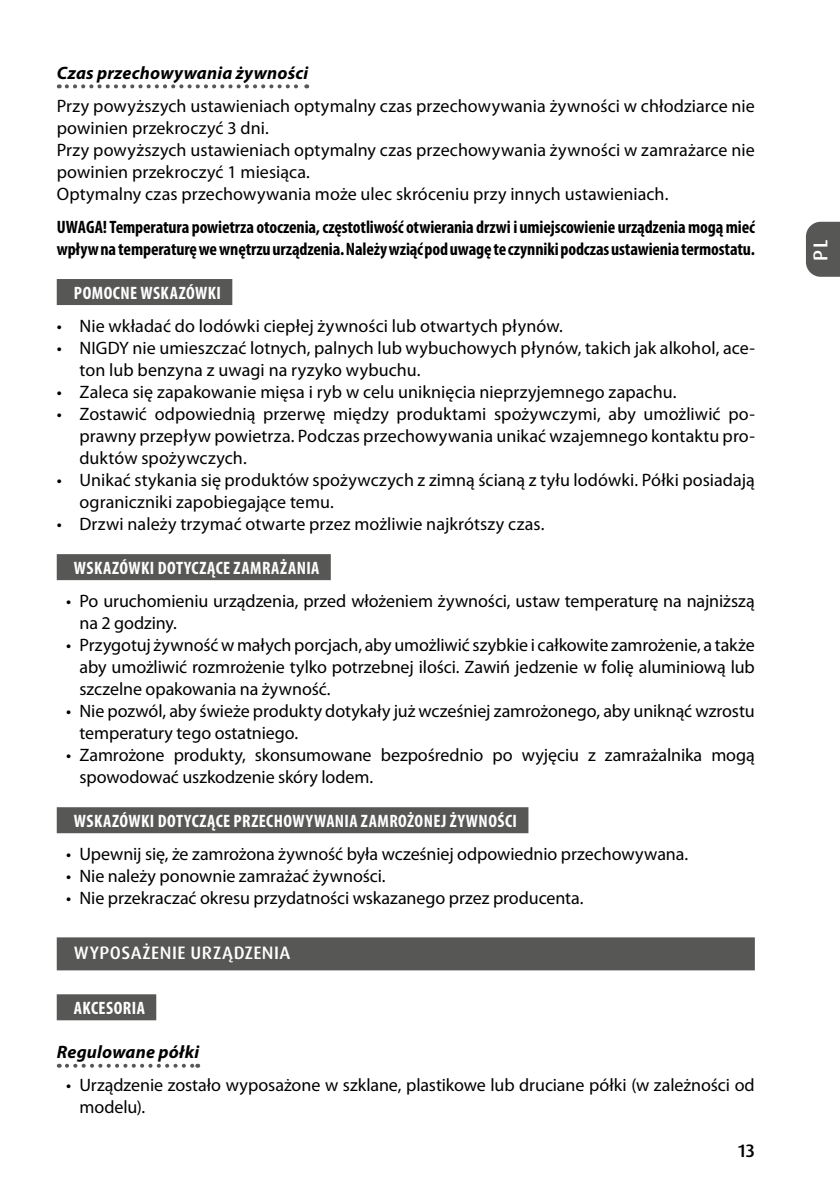
<style>
.page{position:relative;width:840px;height:1191px;background:#fff}
.page>*{position:absolute;margin:0;border:0;box-sizing:border-box;transform-origin:0 0}
.t1{font:500 20px "Dax Pro";color:#fff}
.t2{font:18px/22px "Myriad Pro";color:#000}
.t3{font:700 condensed 18px/22px "Myriad Pro";letter-spacing:-.01em;color:#000}
.t4{font:700 condensed 18px "Myriad Pro";letter-spacing:.025em;color:#fff}
.t5{font:italic 700 18px "Myriad Pro";letter-spacing:.01em;color:#000}
.t6{font:500 18px "Dax Pro";letter-spacing:.03em;color:#fff}
.t7{font:500 18px "Dax Pro";color:#000}
</style>
<div class="page">
<svg style="left:806px;top:222px;width:33px;height:55px;background:#5f5f5e"></svg>
<svg style="left:67px;top:84px;width:240px;height:4px"></svg>
<div style="left:57px;top:279px;width:175px;height:26px;background:#575756"></div>
<div style="left:57px;top:554px;width:273px;height:26px;background:#575756"></div>
<div style="left:57px;top:807px;width:471px;height:26px;background:#575756"></div>
<div style="left:57px;top:937px;width:697px;height:33px;background:#575756"></div>
<div style="left:57px;top:994px;width:99px;height:26px;background:#575756"></div>
<svg style="left:67px;top:1063px;width:131px;height:4px"></svg>
<p class="t5" style="left:57px;top:63px;width:253px">Czas przechowywania żywności</p>
<p class="t2" style="left:57px;top:95px;width:699px">Przy powyższych ustawieniach optymalny czas przechowywania żywności w chłodziarce nie powinien przekroczyć 3 dni.<br>Przy powyższych ustawieniach optymalny czas przechowywania żywności w zamrażarce nie powinien przekroczyć 1 miesiąca.<br>Optymalny czas przechowywania może ulec skróceniu przy innych ustawieniach.</p>
<p class="t3" style="left:57px;top:216px;width:699px">UWAGA! Temperatura powietrza otoczenia, częstotliwość otwierania drzwi i umiejscowienie urządzenia mogą mieć wpływ na temperaturę wewnętrzu urządzenia. Należy wziąć pod uwagę te czynniki podczas ustawienia termostatu.</p>
<p class="t4" style="left:74px;top:283px;width:148px">POMOCNE WSKAZÓWKI</p>
<p class="t2" style="left:57px;top:315px;width:507px">• Nie wkładać do lodówki ciepłej żywności lub otwartych płynów.</p>
<p class="t2" style="left:79px;top:337px;width:676px;text-indent:-23px">• NIGDY nie umieszczać lotnych, palnych lub wybuchowych płynów, takich jak alkohol, ace&shy;ton lub benzyna z uwagi na ryzyko wybuchu.</p>
<p class="t2" style="left:57px;top:381px;width:620px">• Zaleca się zapakowanie mięsa i ryb w celu uniknięcia nieprzyjemnego zapachu.</p>
<p class="t2" style="left:79px;top:403px;width:676px;text-align:justify;text-indent:-23px">• Zostawić odpowiednią przerwę między produktami spożywczymi, aby umożliwić po&shy;prawny przepływ powietrza. Podczas przechowywania unikać wzajemnego kontaktu pro&shy;duktów spożywczych.</p>
<p class="t2" style="left:79px;top:469px;width:676px;text-indent:-23px">• Unikać stykania się produktów spożywczych z zimną ścianą z tyłu lodówki. Półki posiadają ograniczniki zapobiegające temu.</p>
<p class="t2" style="left:57px;top:513px;width:489px">• Drzwi należy trzymać otwarte przez możliwie najkrótszy czas.</p>
<p class="t4" style="left:74px;top:558px;width:247px">WSKAZÓWKI DOTYCZĄCE ZAMRAŻANIA</p>
<p class="t2" style="left:79px;top:590px;width:676px;text-indent:-13px">• Po uruchomieniu urządzenia, przed włożeniem żywności, ustaw temperaturę na najniższą na 2 godziny.</p>
<p class="t2" style="left:79px;top:634px;width:676px;text-align:justify;text-indent:-13px">• Przygotuj żywność w małych porcjach, aby umożliwić szybkie i całkowite zamrożenie, a także aby umożliwić rozmrożenie tylko potrzebnej ilości. Zawiń jedzenie w folię aluminiową lub szczelne opakowania na żywność.</p>
<p class="t2" style="left:79px;top:700px;width:676px;text-indent:-13px">• Nie pozwól, aby świeże produkty dotykały już wcześniej zamrożonego, aby uniknąć wzrostu temperatury tego ostatniego.</p>
<p class="t2" style="left:79px;top:744px;width:676px;text-indent:-13px">• Zamrożone produkty, skonsumowane bezpośrednio po wyjęciu z zamrażalnika mogą spowodować uszkodzenie skóry lodem.</p>
<p class="t4" style="left:74px;top:811px;width:444px">WSKAZÓWKI DOTYCZĄCE PRZECHOWYWANIA ZAMROŻONEJ ŻYWNOŚCI</p>
<p class="t2" style="left:66px;top:843px;width:623px">• Upewnij się, że zamrożona żywność była wcześniej odpowiednio przechowywana.</p>
<p class="t2" style="left:66px;top:865px;width:321px">• Nie należy ponownie zamrażać żywności.</p>
<p class="t2" style="left:66px;top:887px;width:518px">• Nie przekraczać okresu przydatności wskazanego przez producenta.</p>
<p class="t6" style="left:74px;top:941px;width:218px">WYPOSAŻENIE URZĄDZENIA</p>
<p class="t4" style="left:74px;top:998px;width:72px">AKCESORIA</p>
<p class="t5" style="left:57px;top:1042px;width:144px">Regulowane półki</p>
<p class="t2" style="left:79px;top:1074px;width:676px;text-indent:-13px">• Urządzenie zostało wyposażone w szklane, plastikowe lub druciane półki (w zależności od modelu).</p>
<p class="t7" style="left:737px;top:1139px;width:18px">13</p>
<p class="t1" style="left:807px;top:261px;width:23px;rotate:-90deg">PL</p>
</div>
